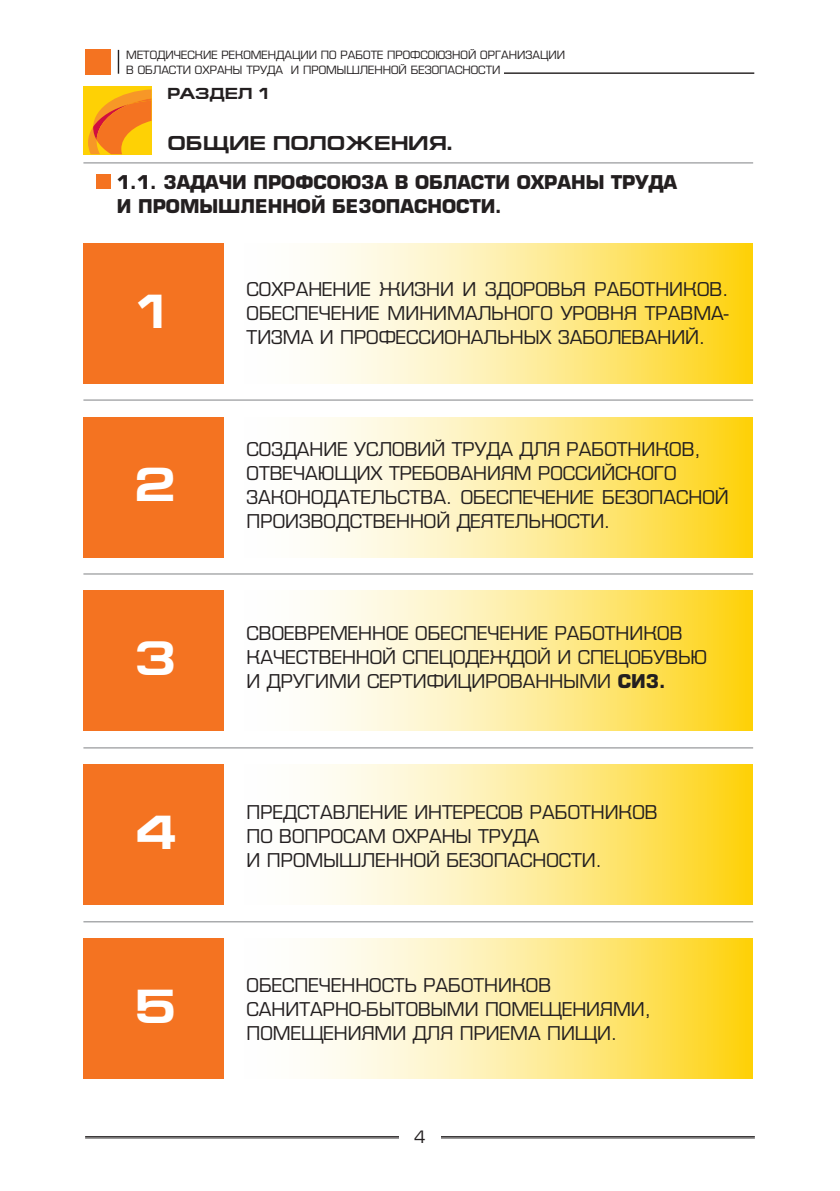
<style>
.page{position:relative;width:840px;height:1191px;background:#fff}
.page>*{position:absolute;margin:0;border:0;box-sizing:border-box;transform-origin:0 0}
.t1{font:700 48px "Europe Extended C";color:#fff}
.t2{font:20px/24px "Eurofont C";color:#231f20}
.t3{font:700 20px/24px "Eurofont C";color:#231f20}
.t4{font:700 20px "Europe Extended C";color:#231f20}
.t5{font:18px "Eurofont C";color:#231f20}
.t6{font:700 16px "Europe Extended C";color:#231f20}
.t7{font:12px/14.4px "Eurofont C";color:#231f20}
.s1{font-weight:700}
</style>
<div class="page">
<div style="left:85px;top:49px;width:26px;height:26px;background:#f47321"></div>
<svg style="left:118px;top:50px;width:1px;height:24px"></svg>
<hr style="left:503px;top:72px;width:250px;height:2px;background:#231f20">
<hr style="left:85px;top:1136px;width:314px;height:1px;background:#231f20">
<hr style="left:85px;top:1137px;width:314px;height:1px;background:#231f20">
<hr style="left:441px;top:1136px;width:313px;height:1px;background:#231f20">
<hr style="left:441px;top:1137px;width:313px;height:1px;background:#231f20">
<svg style="left:314px;top:243px;width:438px;height:140px;background:#feea93"></svg>
<svg style="left:314px;top:417px;width:438px;height:140px;background:#feea93"></svg>
<svg style="left:314px;top:591px;width:438px;height:140px;background:#feea93"></svg>
<svg style="left:314px;top:764px;width:438px;height:141px;background:#feea93"></svg>
<svg style="left:314px;top:938px;width:438px;height:141px;background:#feea93"></svg>
<div style="left:83px;top:86px;width:68px;height:68px;background:#fed105"></div>
<svg style="left:88px;top:89px;width:63px;height:65px"></svg>
<hr style="left:83px;top:162px;width:669px;height:1px;background:#808285">
<hr style="left:83px;top:399px;width:669px;height:1px;background:#808285">
<hr style="left:83px;top:573px;width:669px;height:1px;background:#808285">
<hr style="left:83px;top:747px;width:669px;height:1px;background:#808285">
<hr style="left:83px;top:921px;width:669px;height:1px;background:#808285">
<div style="left:96px;top:174px;width:14px;height:15px;background:#f47321"></div>
<div style="left:83px;top:243px;width:141px;height:140px;background:#f47321"></div>
<div style="left:83px;top:417px;width:141px;height:140px;background:#f47321"></div>
<div style="left:83px;top:591px;width:141px;height:140px;background:#f47321"></div>
<div style="left:83px;top:764px;width:141px;height:141px;background:#f47321"></div>
<div style="left:83px;top:938px;width:141px;height:141px;background:#f47321"></div>
<p class="t7" style="left:126px;top:48px;width:440px">МЕТОДИЧЕСКИЕ РЕКОМЕНДАЦИИ ПО РАБОТЕ ПРОФСОЮЗНОЙ ОРГАНИЗАЦИИ<br>В ОБЛАСТИ ОХРАНЫ ТРУДА И ПРОМЫШЛЕННОЙ БЕЗОПАСНОСТИ</p>
<p class="t6" style="left:167px;top:84px;width:106px">РАЗДЕЛ 1</p>
<p class="t4" style="left:167px;top:132px;width:286px">ОБЩИЕ ПОЛОЖЕНИЯ.</p>
<p class="t3" style="left:117px;top:169px;width:561px">1.1. ЗАДАЧИ ПРОФСОЮЗА В ОБЛАСТИ ОХРАНЫ ТРУДА<br>И ПРОМЫШЛЕННОЙ БЕЗОПАСНОСТИ.</p>
<h1 class="t1" style="left:134px;top:284px;width:43px">1</h1>
<h1 class="t1" style="left:134px;top:458px;width:43px">2</h1>
<h1 class="t1" style="left:134px;top:632px;width:44px">3</h1>
<h1 class="t1" style="left:134px;top:806px;width:43px">4</h1>
<h1 class="t1" style="left:134px;top:980px;width:43px">5</h1>
<p class="t2" style="left:246px;top:277px;width:483px;text-align:justify">СОХРАНЕНИЕ ЖИЗНИ И ЗДОРОВЬЯ РАБОТНИКОВ.<br>ОБЕСПЕЧЕНИЕ МИНИМАЛЬНОГО УРОВНЯ ТРАВМА-ТИЗМА И ПРОФЕССИОНАЛЬНЫХ ЗАБОЛЕВАНИЙ.</p>
<p class="t2" style="left:246px;top:437px;width:483px">СОЗДАНИЕ УСЛОВИЙ ТРУДА ДЛЯ РАБОТНИКОВ, ОТВЕЧАЮЩИХ ТРЕБОВАНИЯМ РОССИЙСКОГО ЗАКОНОДАТЕЛЬСТВА. ОБЕСПЕЧЕНИЕ БЕЗОПАСНОЙ ПРОИЗВОДСТВЕННОЙ ДЕЯТЕЛЬНОСТИ.</p>
<p class="t2" style="left:246px;top:620px;width:461px">СВОЕВРЕМЕННОЕ ОБЕСПЕЧЕНИЕ РАБОТНИКОВ<br>КАЧЕСТВЕННОЙ СПЕЦОДЕЖДОЙ И СПЕЦОБУВЬЮ<br>И ДРУГИМИ СЕРТИФИЦИРОВАННЫМИ <span class="s1">СИЗ.</span></p>
<p class="t2" style="left:246px;top:800px;width:412px">ПРЕДСТАВЛЕНИЕ ИНТЕРЕСОВ РАБОТНИКОВ<br>ПО ВОПРОСАМ ОХРАНЫ ТРУДА<br>И ПРОМЫШЛЕННОЙ БЕЗОПАСНОСТИ.</p>
<p class="t2" style="left:246px;top:972px;width:406px">ОБЕСПЕЧЕННОСТЬ РАБОТНИКОВ<br>САНИТАРНО-БЫТОВЫМИ ПОМЕЩЕНИЯМИ,<br>ПОМЕЩЕНИЯМИ ДЛЯ ПРИЕМА ПИЩИ.</p>
<p class="t5" style="left:414px;top:1125px;width:13px">4</p>
</div>
